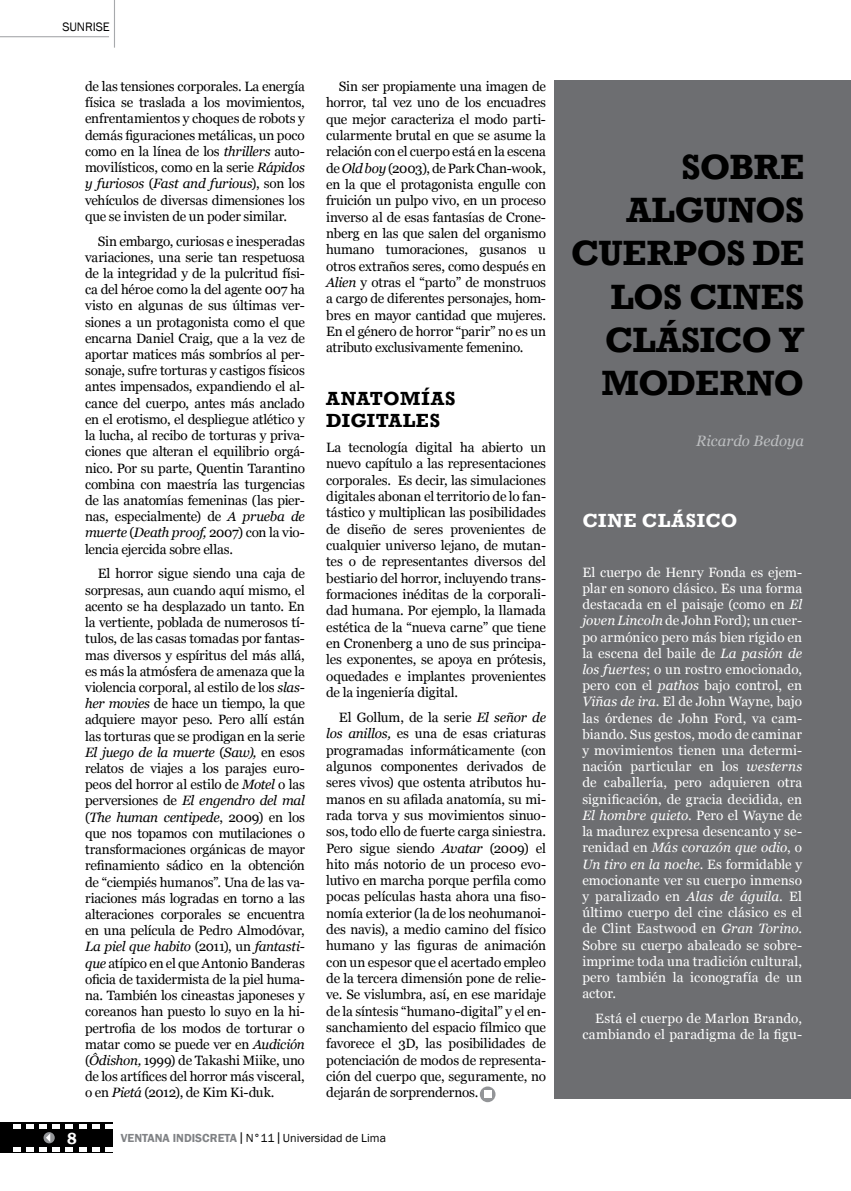
<style>
.page{position:relative;width:851px;height:1191px;background:#fff}
.page>*{position:absolute;margin:0;border:0;box-sizing:border-box;transform-origin:0 0}
.t1{font:700 36px/43.2px "Rockwell";letter-spacing:-.015em;color:#000;text-align:right}
.t2{font:700 19.5px/22.6px "Rockwell";letter-spacing:.02em;color:#000}
.t3{font:700 19.5px "Rockwell";letter-spacing:.035em;color:#fff}
.t4{font:600 16.5px "Franklin Gothic";color:#fff}
.t5{font:italic 15px "Georgia";letter-spacing:-.005em;color:#bcbec0}
.t6{font:13.5px/16.2px "Georgia";letter-spacing:-.02em;color:#000;text-align:justify}
.t7{font:13.5px/16.2px "Georgia";letter-spacing:.01em;color:#fff;text-align:justify}
.t8{font:12.6px "Franklin Gothic";letter-spacing:-.01em;color:#000}
.t9{font:12px "Franklin Gothic";color:#000}
.s1{font-style:italic}
.s2{font-weight:600;color:#808285}
.s3{font-size:9.6px}
</style>
<div class="page">
<hr style="left:0;top:36px;width:109px;height:1px;background:#a7a9ac">
<hr style="left:114px;top:0;width:1px;height:48px;background:#a7a9ac">
<div style="left:0;top:1122px;width:112px;height:31px;background:#000"></div>
<svg style="left:105px;top:1124px;width:7px;height:4px"></svg>
<svg style="left:92px;top:1124px;width:7px;height:4px"></svg>
<svg style="left:79px;top:1124px;width:7px;height:4px"></svg>
<svg style="left:66px;top:1124px;width:7px;height:4px"></svg>
<svg style="left:27px;top:1124px;width:7px;height:4px"></svg>
<svg style="left:13px;top:1124px;width:7px;height:4px"></svg>
<svg style="left:105px;top:1147px;width:7px;height:4px"></svg>
<svg style="left:92px;top:1147px;width:7px;height:4px"></svg>
<svg style="left:79px;top:1147px;width:7px;height:4px"></svg>
<svg style="left:66px;top:1147px;width:7px;height:4px"></svg>
<svg style="left:27px;top:1147px;width:7px;height:4px"></svg>
<svg style="left:13px;top:1147px;width:7px;height:4px"></svg>
<svg style="left:40px;top:1124px;width:20px;height:27px"></svg>
<div style="left:554px;top:81px;width:296px;height:1018px;background:#6d6e71"></div>
<svg style="left:479px;top:1086px;width:16px;height:16px"></svg>
<div style="left:483px;top:1090px;width:8px;height:8px;background:#fff"></div>
<p class="t8" style="left:62px;top:19px;width:49px">SUNRISE</p>
<p class="t6" style="left:85px;top:79px;width:221px">de las tensiones corporales. La energía física se traslada a los movimientos, enfrentamientos y choques de robots y demás figuraciones metálicas, un poco como en la línea de los <span class="s1">thrillers</span> auto&shy;movilísticos, como en la serie <span class="s1">Rápidos y furiosos</span> (<span class="s1">Fast and furious</span>), son los vehículos de diversas dimensiones los que se invisten de un poder similar.</p>
<p class="t6" style="left:85px;top:233px;width:221px;text-indent:13px">Sin embargo, curiosas e inesperadas variaciones, una serie tan respetuosa de la integridad y de la pulcritud físi&shy;ca del héroe como la del agente 007 ha visto en algunas de sus últimas ver&shy;siones a un protagonista como el que encarna Daniel Craig, que a la vez de aportar matices más sombríos al per&shy;sonaje, sufre torturas y castigos físicos antes impensados, expandiendo el al&shy;cance del cuerpo, antes más anclado en el erotismo, el despliegue atlético y la lucha, al recibo de torturas y priva&shy;ciones que alteran el equilibrio orgá&shy;nico. Por su parte, Quentin Tarantino combina con maestría las turgencias de las anatomías femeninas (las pier&shy;nas, especialmente) de <span class="s1">A prueba de muerte</span> (<span class="s1">Death proof,</span> 2007) con la vio&shy;lencia ejercida sobre ellas.</p>
<p class="t6" style="left:85px;top:566px;width:221px;text-indent:13px">El horror sigue siendo una caja de sorpresas, aun cuando aquí mismo, el acento se ha desplazado un tanto. En la vertiente, poblada de numerosos tí&shy;tulos, de las casas tomadas por fantas&shy;mas diversos y espíritus del más allá, es más la atmósfera de amenaza que la violencia corporal, al estilo de los <span class="s1">slas&shy;her movies</span> de hace un tiempo, la que adquiere mayor peso. Pero allí están las torturas que se prodigan en la serie <span class="s1">El juego de la muerte</span> (<span class="s1">Saw),</span> en esos relatos de viajes a los parajes euro&shy;peos del horror al estilo de <span class="s1">Motel</span> o las perversiones de <span class="s1">El engendro del mal </span>(<span class="s1">The human centipede</span>, 2009) en los que nos topamos con mutilaciones o transformaciones orgánicas de mayor refinamiento sádico en la obtención de “ciempiés humanos”. Una de las va&shy;riaciones más logradas en torno a las alteraciones corporales se encuentra en una película de Pedro Almodóvar, <span class="s1">La piel que habito</span> (2011), un <span class="s1">fantasti&shy;que</span> atípico en el que Antonio Banderas oficia de taxidermista de la piel huma&shy;na. También los cineastas japoneses y coreanos han puesto lo suyo en la hi&shy;pertrofia de los modos de torturar o matar como se puede ver en <span class="s1">Audición </span>(<span class="s1">Ôdishon,</span> 1999) de Takashi Miike, uno de los artífices del horror más visceral, o en <span class="s1">Pietá</span> (2012), de Kim Ki-duk.</p>
<p class="t6" style="left:326px;top:78px;width:221px;text-indent:13px">Sin ser propiamente una imagen de horror, tal vez uno de los encuadres que mejor caracteriza el modo parti&shy;cularmente brutal en que se asume la relación con el cuerpo está en la escena de <span class="s1">Old boy</span> (2003), de Park Chan-wook, en la que el protagonista engulle con fruición un pulpo vivo, en un proceso inverso al de esas fantasías de Crone&shy;nberg en las que salen del organismo humano tumoraciones, gusanos u otros extraños seres, como después en <span class="s1">Alien</span> y otras el “parto” de monstruos a cargo de diferentes personajes, hom&shy;bres en mayor cantidad que mujeres.<br>En el género de horror “parir” no es un atributo exclusivamente femenino.</p>
<h2 class="t2" style="left:326px;top:387px;width:131px">ANATOMÍAS<br>DIGITALES</h2>
<p class="t6" style="left:326px;top:439px;width:221px">La tecnología digital ha abierto un nuevo capítulo a las representaciones corporales. Es decir, las simulaciones digitales abonan el territorio de lo fan&shy;tástico y multiplican las posibilidades de diseño de seres provenientes de cualquier universo lejano, de mutan&shy;tes o de representantes diversos del bestiario del horror, incluyendo trans&shy;formaciones inéditas de la corporali&shy;dad humana. Por ejemplo, la llamada estética de la “nueva carne” que tiene en Cronenberg a uno de sus principa&shy;les exponentes, se apoya en prótesis, oquedades e implantes provenientes de la ingeniería digital.</p>
<p class="t6" style="left:326px;top:709px;width:221px;text-indent:13px">El Gollum, de la serie <span class="s1">El señor de los anillos,</span> es una de esas criaturas programadas informáticamente (con algunos componentes derivados de seres vivos) que ostenta atributos hu&shy;manos en su afilada anatomía, su mi&shy;rada torva y sus movimientos sinuo&shy;sos, todo ello de fuerte carga siniestra.<br>Pero sigue siendo <span class="s1">Avatar</span> (2009) el hito más notorio de un proceso evo&shy;lutivo en marcha porque perfila como pocas películas hasta ahora una fiso&shy;nomía exterior (la de los neohumanoi&shy;des navis), a medio camino del físico humano y las figuras de animación con un espesor que el acertado empleo de la tercera dimensión pone de relie&shy;ve. Se vislumbra, así, en ese maridaje de la síntesis “humano-digital” y el en&shy;sanchamiento del espacio fílmico que favorece el 3D, las posibilidades de potenciación de modos de representa&shy;ción del cuerpo que, seguramente, no dejarán de sorprendernos.</p>
<p class="t4" style="left:67px;top:1127px;width:11px">8</p>
<p class="t9" style="left:121px;top:1130px;width:267px"><span class="s2">VENTANA INDISCRETA</span><span class="s3">│</span>N°11<span class="s3">│</span>Universidad de Lima</p>
<h1 class="t1" style="left:571px;top:145px;width:235px">SOBRE<br>ALGUNOS<br>CUERPOS DE<br>LOS CINES<br>CLÁSICO Y<br>MODERNO</h1>
<p class="t5" style="left:696px;top:432px;width:109px">Ricardo Bedoya</p>
<h2 class="t3" style="left:582px;top:509px;width:157px">CINE CLÁSICO</h2>
<p class="t7" style="left:582px;top:564px;width:221px">El cuerpo de Henry Fonda es ejem&shy;plar en sonoro clásico. Es una forma destacada en el paisaje (como en <span class="s1">El joven Lincoln</span> de John Ford); un cuer&shy;po armónico pero más bien rígido en la escena del baile de <span class="s1">La pasión de los fuertes</span>; o un rostro emocionado, pero con el <span class="s1">pathos</span> bajo control, en <span class="s1">Viñas de ira</span>. El de John Wayne, bajo las órdenes de John Ford, va cam&shy;biando. Sus gestos, modo de caminar y movimientos tienen una determi&shy;nación particular en los <span class="s1">westerns </span>de caballería, pero adquieren otra significación, de gracia decidida, en <span class="s1">El hombre quieto</span>. Pero el Wayne de la madurez expresa desencanto y se&shy;renidad en <span class="s1">Más corazón que odio</span>, o <span class="s1">Un tiro en la noche</span>. Es formidable y emocionante ver su cuerpo inmenso y paralizado en <span class="s1">Alas de águila</span>. El último cuerpo del cine clásico es el de Clint Eastwood en <span class="s1">Gran Torino</span>.<br>Sobre su cuerpo abaleado se sobre&shy;imprime toda una tradición cultural, pero también la iconografía de un actor.</p>
<p class="t7" style="left:582px;top:1010px;width:221px;text-align:right">Está el cuerpo de Marlon Brando, cambiando el paradigma de la figu-</p>
</div>
